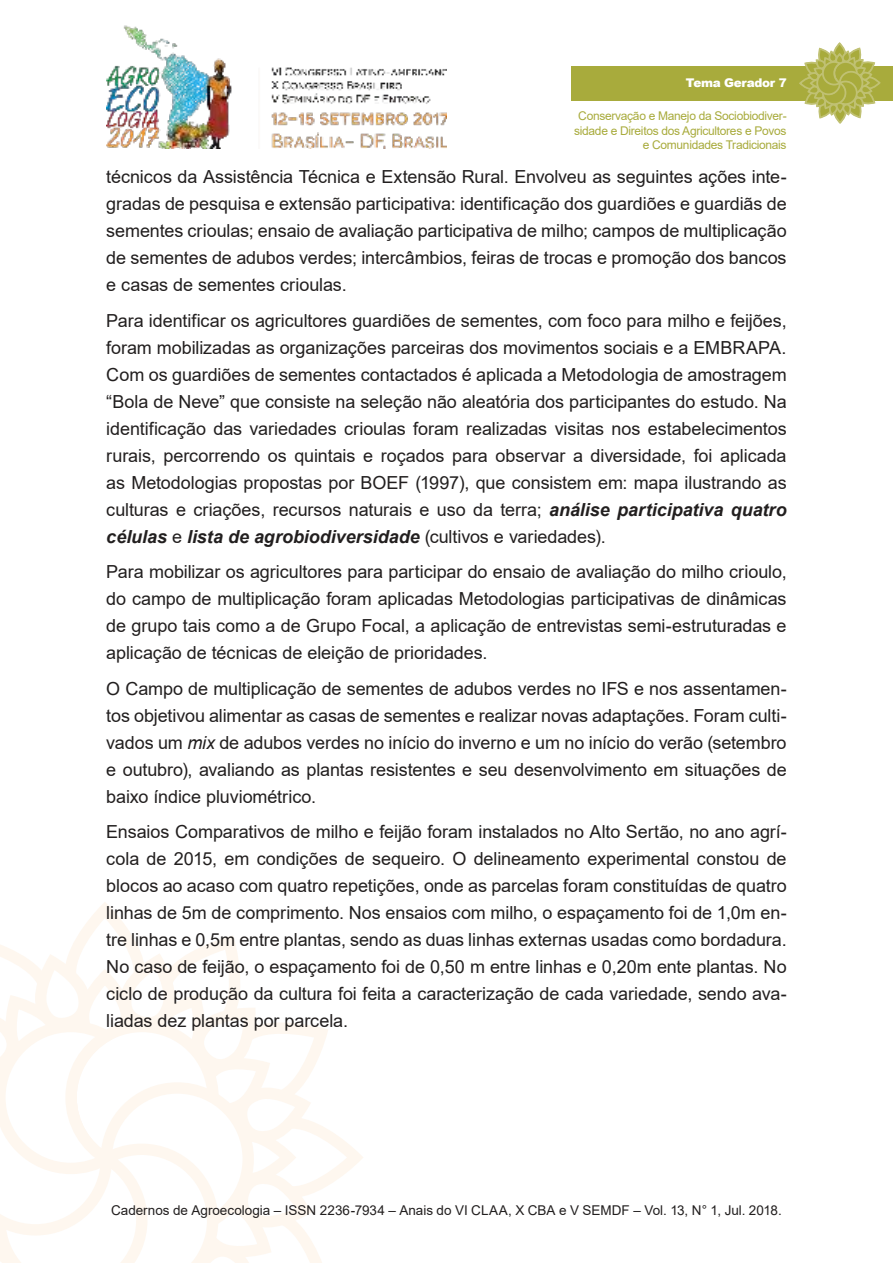
<style>
.page{position:relative;width:893px;height:1263px;background:#fff}
.page>*{position:absolute;margin:0;border:0;box-sizing:border-box;transform-origin:0 0}
.t1{font:18px/27px "Arial";letter-spacing:-.005em;color:#221f1f;text-align:justify}
.t2{font:13.5px "Arial";color:#221f1f}
.t3{font:12px/14.4px "Arial";letter-spacing:-.025em;color:#a8ab3c;text-align:right}
.t4{font:900 12px "Arial";letter-spacing:-.025em;color:#fff}
.s1{font-weight:700;font-style:italic}
.s2{font-style:italic}
</style>
<div class="page">
<img style="left:106px;top:25px;width:340px;height:124px">
<svg style="left:0;top:910px;width:363px;height:353px"></svg>
<div style="left:571px;top:66px;width:322px;height:34px;background:#a8ab3c"></div>
<svg style="left:798px;top:43px;width:83px;height:81px"></svg>
<p class="t4" style="left:686px;top:76px;width:102px">Tema Gerador 7</p>
<p class="t3" style="left:574px;top:110px;width:214px">Conservação e Manejo da Sociobiodiver&shy;sidade e Direitos dos Agricultores e Povos e Comunidades Tradicionais</p>
<p class="t1" style="left:106px;top:165px;width:682px">técnicos da Assistência Técnica e Extensão Rural. Envolveu as seguintes ações inte&shy;gradas de pesquisa e extensão participativa: identificação dos guardiões e guardiãs de sementes crioulas; ensaio de avaliação participativa de milho; campos de multiplicação de sementes de adubos verdes; intercâmbios, feiras de trocas e promoção dos bancos e casas de sementes crioulas.</p>
<p class="t1" style="left:106px;top:309px;width:682px">Para identificar os agricultores guardiões de sementes, com foco para milho e feijões, foram mobilizadas as organizações parceiras dos movimentos sociais e a EMBRAPA.<br>Com os guardiões de sementes contactados é aplicada a Metodologia de amostragem “Bola de Neve” que consiste na seleção não aleatória dos participantes do estudo. Na identificação das variedades crioulas foram realizadas visitas nos estabelecimentos rurais, percorrendo os quintais e roçados para observar a diversidade, foi aplicada as Metodologias propostas por BOEF (1997), que consistem em: mapa ilustrando as culturas e criações, recursos naturais e uso da terra; <span class="s1">análise participativa quatro células</span> e <span class="s1">lista de agrobiodiversidade</span> (cultivos e variedades).</p>
<p class="t1" style="left:106px;top:560px;width:682px">Para mobilizar os agricultores para participar do ensaio de avaliação do milho crioulo, do campo de multiplicação foram aplicadas Metodologias participativas de dinâmicas de grupo tais como a de Grupo Focal, a aplicação de entrevistas semi-estruturadas e aplicação de técnicas de eleição de prioridades.</p>
<p class="t1" style="left:106px;top:677px;width:682px">O Campo de multiplicação de sementes de adubos verdes no IFS e nos assentamen&shy;tos objetivou alimentar as casas de sementes e realizar novas adaptações. Foram culti&shy;vados um <span class="s2">mix</span> de adubos verdes no início do inverno e um no início do verão (setembro e outubro), avaliando as plantas resistentes e seu desenvolvimento em situações de baixo índice pluviométrico.</p>
<p class="t1" style="left:106px;top:820px;width:682px">Ensaios Comparativos de milho e feijão foram instalados no Alto Sertão, no ano agrí&shy;cola de 2015, em condições de sequeiro. O delineamento experimental constou de blocos ao acaso com quatro repetições, onde as parcelas foram constituídas de quatro linhas de 5m de comprimento. Nos ensaios com milho, o espaçamento foi de 1,0m en&shy;tre linhas e 0,5m entre plantas, sendo as duas linhas externas usadas como bordadura.<br>No caso de feijão, o espaçamento foi de 0,50 m entre linhas e 0,20m ente plantas. No ciclo de produção da cultura foi feita a caracterização de cada variedade, sendo ava&shy;liadas dez plantas por parcela.</p>
<p class="t2" style="left:111px;top:1205px;width:672px">Cadernos de Agroecologia – ISSN 2236-7934 – Anais do VI CLAA, X CBA e V SEMDF – Vol. 13, N° 1, Jul. 2018.</p>
</div>
